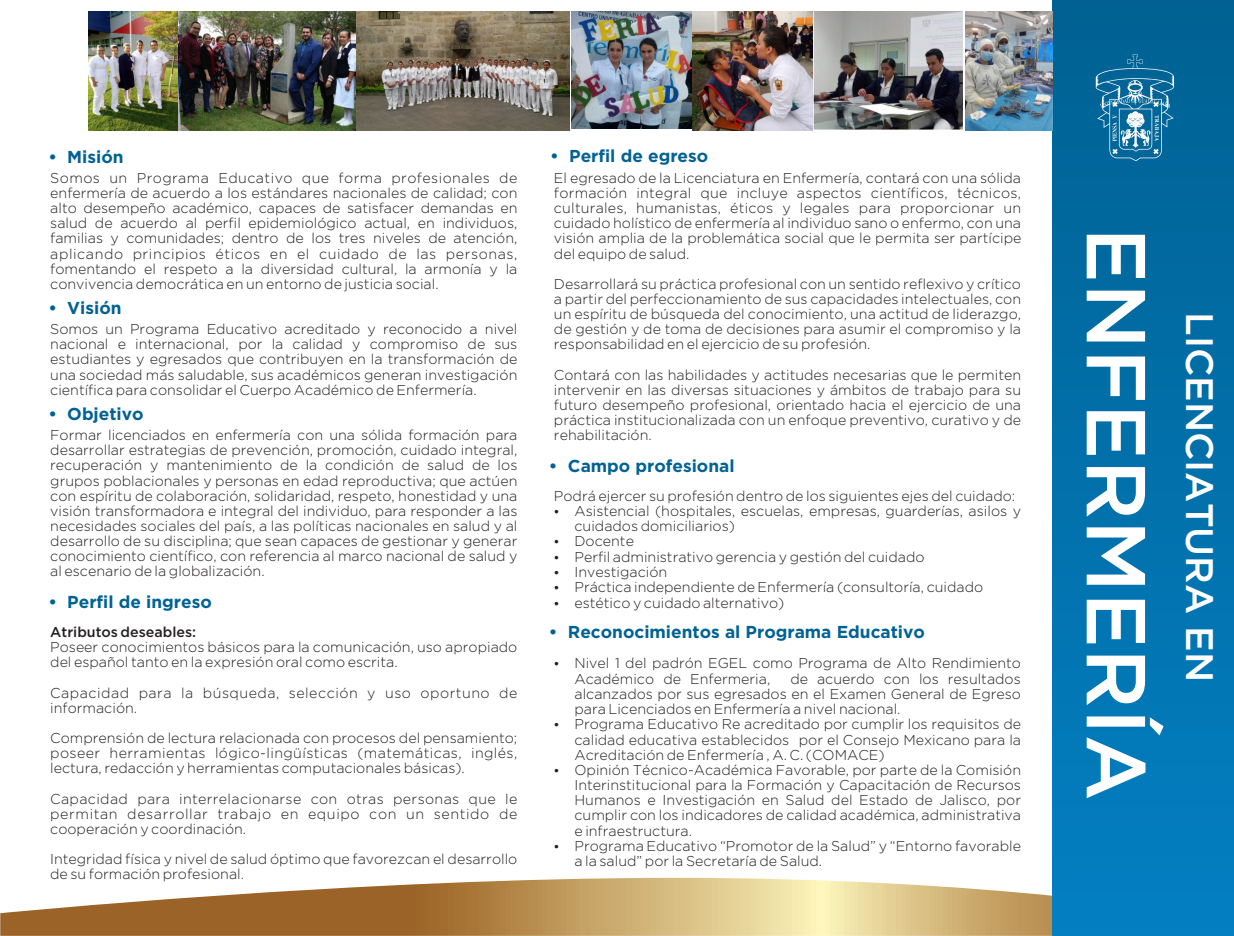
<style>
.page{position:relative;width:1234px;height:936px;background:#fff}
.page>*{position:absolute;margin:0;border:0;box-sizing:border-box;transform-origin:0 0}
.t1{font:500 83.4px "Gotham";color:#fff}
.t2{font:500 38.25px "Gotham";color:#fff}
.t3{font:700 17.25px "Gotham";color:#006294}
.t4{font:300 14.25px/15.1px "Gotham";color:#231f20;text-align:justify}
.t5{font:300 14.25px/15.1px "Gotham";letter-spacing:.035em;color:#231f20}
.t6{font:500 14.25px "Gotham";color:#231f20}
</style>
<div class="page">
<svg style="left:0;top:877px;width:1051px;height:58px"></svg>
<div style="left:1051px;top:0;width:182px;height:935px;background:linear-gradient(to bottom,#006193,#037fc2)"></div>
<svg style="left:1095px;top:54px;width:78px;height:107px"></svg>
<img style="left:88px;top:12px;width:481px;height:118px">
<img style="left:571px;top:12px;width:391px;height:118px">
<img style="left:965px;top:12px;width:86px;height:118px">
<p class="t3" style="left:48px;top:150px;width:77px">• Misión</p>
<p class="t4" style="left:50px;top:171px;width:468px">Somos un Programa Educativo que forma profesionales de enfermería de acuerdo a los estándares nacionales de calidad; con alto desempeño académico, capaces de satisfacer demandas en salud de acuerdo al perfil epidemiológico actual, en individuos, familias y comunidades; dentro de los tres niveles de atención, aplicando principios éticos en el cuidado de las personas, fomentando el respeto a la diversidad cultural, la armonía y la convivencia democrática en un entorno de justicia social.</p>
<p class="t3" style="left:48px;top:301px;width:75px">• Visión</p>
<p class="t4" style="left:50px;top:322px;width:468px">Somos un Programa Educativo acreditado y reconocido a nivel nacional e internacional, por la calidad y compromiso de sus estudiantes y egresados que contribuyen en la transformación de una sociedad más saludable, sus académicos generan investigación científica para consolidar el Cuerpo Académico de Enfermería.</p>
<p class="t3" style="left:48px;top:407px;width:97px">• Objetivo</p>
<p class="t4" style="left:50px;top:428px;width:468px">Formar licenciados en enfermería con una sólida formación para desarrollar estrategias de prevención, promoción, cuidado integral, recuperación y mantenimiento de la condición de salud de los grupos poblacionales y personas en edad reproductiva; que actúen con espíritu de colaboración, solidaridad, respeto, honestidad y una visión transformadora e integral del individuo, para responder a las necesidades sociales del país, a las políticas nacionales en salud y al desarrollo de su disciplina; que sean capaces de gestionar y generar conocimiento científico, con referencia al marco nacional de salud y al escenario de la globalización.</p>
<p class="t3" style="left:48px;top:595px;width:165px">• Perfil de ingreso</p>
<p class="t6" style="left:50px;top:626px;width:147px">Atributos deseables:</p>
<p class="t4" style="left:50px;top:640px;width:468px">Poseer conocimientos básicos para la comunicación, uso apropiado del español tanto en la expresión oral como escrita.</p>
<p class="t5" style="left:50px;top:686px;width:468px">Capacidad para la búsqueda, selección y uso oportuno de información.</p>
<p class="t4" style="left:50px;top:731px;width:468px">Comprensión de lectura relacionada con procesos del pensamiento; poseer herramientas lógico-lingüísticas (matemáticas, inglés, lectura, redacción y herramientas computacionales básicas).</p>
<p class="t4" style="left:50px;top:791px;width:468px">Capacidad para interrelacionarse con otras personas que le permitan desarrollar trabajo en equipo con un sentido de cooperación y coordinación.</p>
<p class="t4" style="left:50px;top:852px;width:468px">Integridad física y nivel de salud óptimo que favorezcan el desarrollo de su formación profesional.</p>
<p class="t3" style="left:550px;top:149px;width:159px">• Perfil de egreso</p>
<p class="t4" style="left:554px;top:171px;width:469px">El egresado de la Licenciatura en Enfermería, contará con una sólida formación integral que incluye aspectos científicos, técnicos, culturales, humanistas, éticos y legales para proporcionar un cuidado holístico de enfermería al individuo sano o enfermo, con una visión amplia de la problemática social que le permita ser partícipe del equipo de salud.</p>
<p class="t4" style="left:554px;top:277px;width:468px">Desarrollará su práctica profesional con un sentido reflexivo y crítico a partir del perfeccionamiento de sus capacidades intelectuales, con un espíritu de búsqueda del conocimiento, una actitud de liderazgo, de gestión y de toma de decisiones para asumir el compromiso y la responsabilidad en el ejercicio de su profesión.</p>
<p class="t4" style="left:554px;top:368px;width:468px">Contará con las habilidades y actitudes necesarias que le permiten intervenir en las diversas situaciones y ámbitos de trabajo para su futuro desempeño profesional, orientado hacia el ejercicio de una práctica institucionalizada con un enfoque preventivo, curativo y de rehabilitación.</p>
<p class="t3" style="left:549px;top:459px;width:187px">• Campo profesional</p>
<p class="t4" style="left:554px;top:489px;width:463px">Podrá ejercer su profesión dentro de los siguientes ejes del cuidado:</p>
<p class="t4" style="left:574px;top:534px;width:410px;text-align:left">Docente<br>Perfil administrativo gerencia y gestión del cuidado Investigación<br>Práctica independiente de Enfermería (consultoría, cuidado</p>
<p class="t4" style="left:574px;top:504px;width:448px">Asistencial (hospitales, escuelas, empresas, guarderías, asilos y cuidados domiciliarios)</p>
<p class="t4" style="left:574px;top:596px;width:211px">estético y cuidado alternativo)</p>
<p class="t3" style="left:549px;top:625px;width:377px">• Reconocimientos al Programa Educativo</p>
<p class="t4" style="left:574px;top:656px;width:448px">Nivel 1 del padrón EGEL como Programa de Alto Rendimiento<br>Académico de Enfermeria,</p>
<p class="t4" style="left:574px;top:672px;width:448px;text-indent:216px">de acuerdo con los resultados alcanzados por sus egresados en el Examen General de Egreso para Licenciados en Enfermería a nivel nacional.</p>
<p class="t4" style="left:574px;top:717px;width:448px;text-align:left">Programa Educativo Re acreditado por cumplir los requisitos de calidad educativa establecidos por el Consejo Mexicano para la Acreditación de Enfermería , A. C. (COMACE)<br>Opinión Técnico-Académica Favorable, por parte de la Comisión Interinstitucional para la Formación y Capacitación de Recursos Humanos e Investigación en Salud del Estado de Jalisco, por cumplir con los indicadores de calidad académica, administrativa e infraestructura.</p>
<p class="t4" style="left:574px;top:838px;width:448px">Programa Educativo “Promotor de la Salud” y “Entorno favorable a la salud” por la Secretaría de Salud.</p>
<h1 class="t1" style="left:1147px;top:227px;width:575px;rotate:90deg">ENFERMERÍA</h1>
<h2 class="t2" style="left:1213px;top:312px;width:371px;rotate:90deg">LICENCIATURA EN</h2>
</div>
